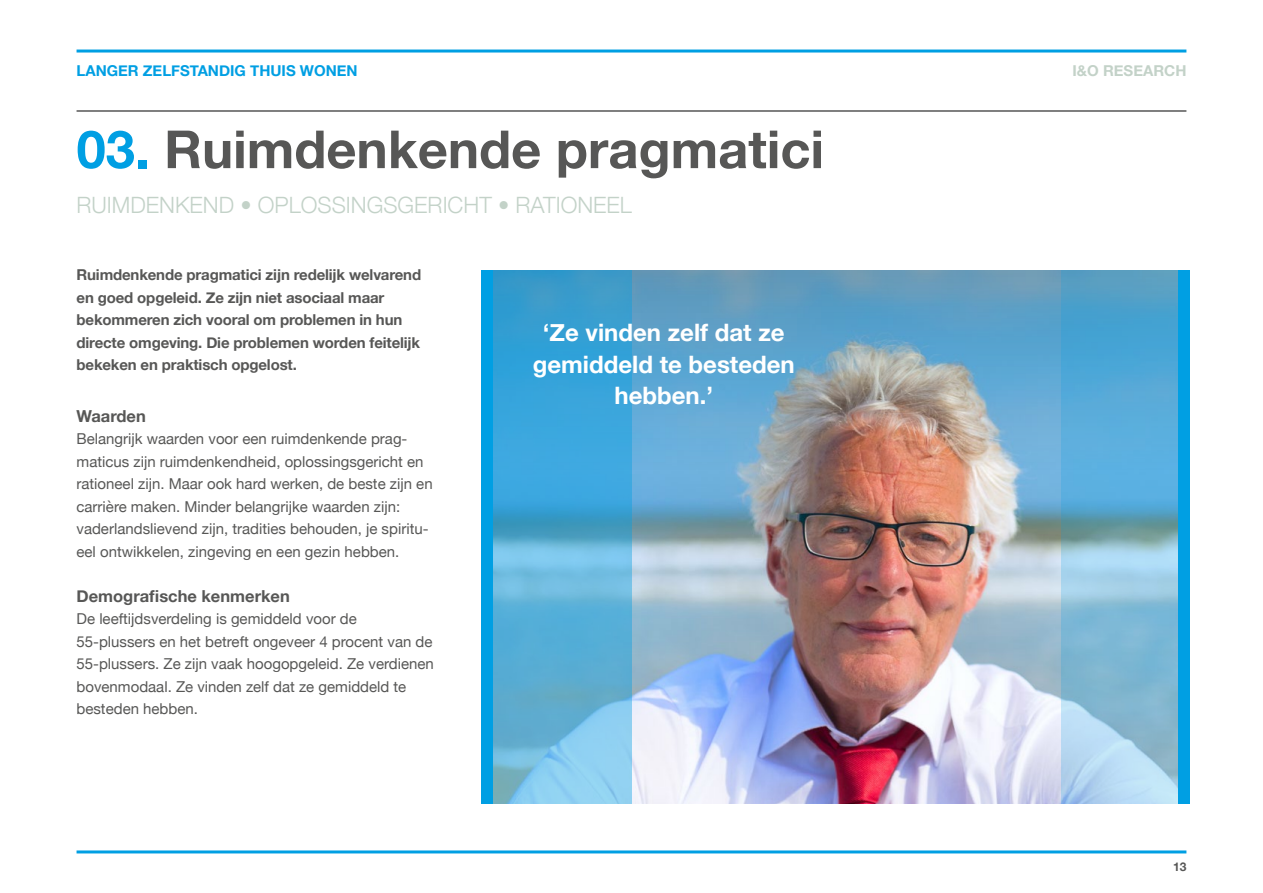
<style>
.page{position:relative;width:1263px;height:893px;background:#fff}
.page>*{position:absolute;margin:0;border:0;box-sizing:border-box;transform-origin:0 0}
.t1{font:700 52.5px "Helvetica Neue";color:#575756}
.t2{font:700 24px/31.5px "Helvetica Neue";color:#fff;text-align:center}
.t3{font:300 22.5px "Helvetica Neue";color:#c3d2c8}
.t4{font:700 16.5px "Helvetica Neue";color:#575756}
.t5{font:15px/22.5px "Helvetica Neue";color:#575756}
.t6{font:700 15px/22.5px "Helvetica Neue";letter-spacing:-.01em;color:#575756}
.t7{font:700 15px "Helvetica Neue";color:#009fe3}
.t8{font:700 15px "Helvetica Neue";color:#c3d2c8}
.t9{font:700 12px "Helvetica Neue";color:#575756}
.s1{color:#009fe3}
</style>
<div class="page">
<hr style="left:77px;top:111px;width:1109px;height:1px;background:#000">
<hr style="left:77px;top:850px;width:1109px;height:3px;background:#009fe3">
<hr style="left:77px;top:50px;width:1109px;height:3px;background:#009fe3">
<img style="left:631px;top:469px;width:430px;height:335px">
<svg style="left:631px;top:270px;width:430px;height:199px;background:#76a0ba"></svg>
<svg style="left:492px;top:270px;width:139px;height:534px;background:#51add9"></svg>
<svg style="left:1061px;top:270px;width:117px;height:534px;background:#75b5d7"></svg>
<div style="left:1178px;top:270px;width:12px;height:534px;background:#009fe3"></div>
<div style="left:481px;top:270px;width:11px;height:534px;background:#009fe3"></div>
<p class="t7" style="left:77px;top:59px;width:283px">LANGER ZELFSTANDIG THUIS WONEN</p>
<p class="t8" style="left:1072px;top:59px;width:115px">I&amp;O RESEARCH</p>
<h1 class="t1" style="left:77px;top:108px;width:749px"><span class="s1">03.</span> Ruimdenkende pragmatici</h1>
<h3 class="t3" style="left:77px;top:187px;width:557px">RUIMDENKEND • OPLOSSINGSGERICHT • RATIONEEL</h3>
<p class="t6" style="left:77px;top:264px;width:346px">Ruimdenkende pragmatici zijn redelijk welvarend en goed opgeleid. Ze zijn niet asociaal maar bekommeren zich vooral om problemen in hun directe omgeving. Die problemen worden feitelijk bekeken en praktisch opgelost.</p>
<p class="t4" style="left:77px;top:403px;width:71px">Waarden</p>
<p class="t5" style="left:77px;top:428px;width:358px">Belangrijk waarden voor een ruimdenkende prag&shy;maticus zijn ruimdenkendheid, oplossingsgericht en rationeel zijn. Maar ook hard werken, de beste zijn en carrière maken. Minder belangrijke waarden zijn: vaderlandslievend zijn, tradities behouden, je spiritu&shy;eel ontwikkelen, zingeving en een gezin hebben.</p>
<p class="t4" style="left:77px;top:583px;width:215px">Demografische kenmerken</p>
<p class="t5" style="left:77px;top:608px;width:359px">De leeftijdsverdeling is gemiddeld voor de 55-plussers en het betreft ongeveer 4 procent van de 55-plussers. Ze zijn vaak hoogopgeleid. Ze verdienen bovenmodaal. Ze vinden zelf dat ze gemiddeld te besteden hebben.</p>
<h2 class="t2" style="left:533px;top:318px;width:264px">‘Ze vinden zelf dat ze gemiddeld te besteden hebben.’</h2>
<p class="t9" style="left:1173px;top:857px;width:15px">13</p>
</div>
